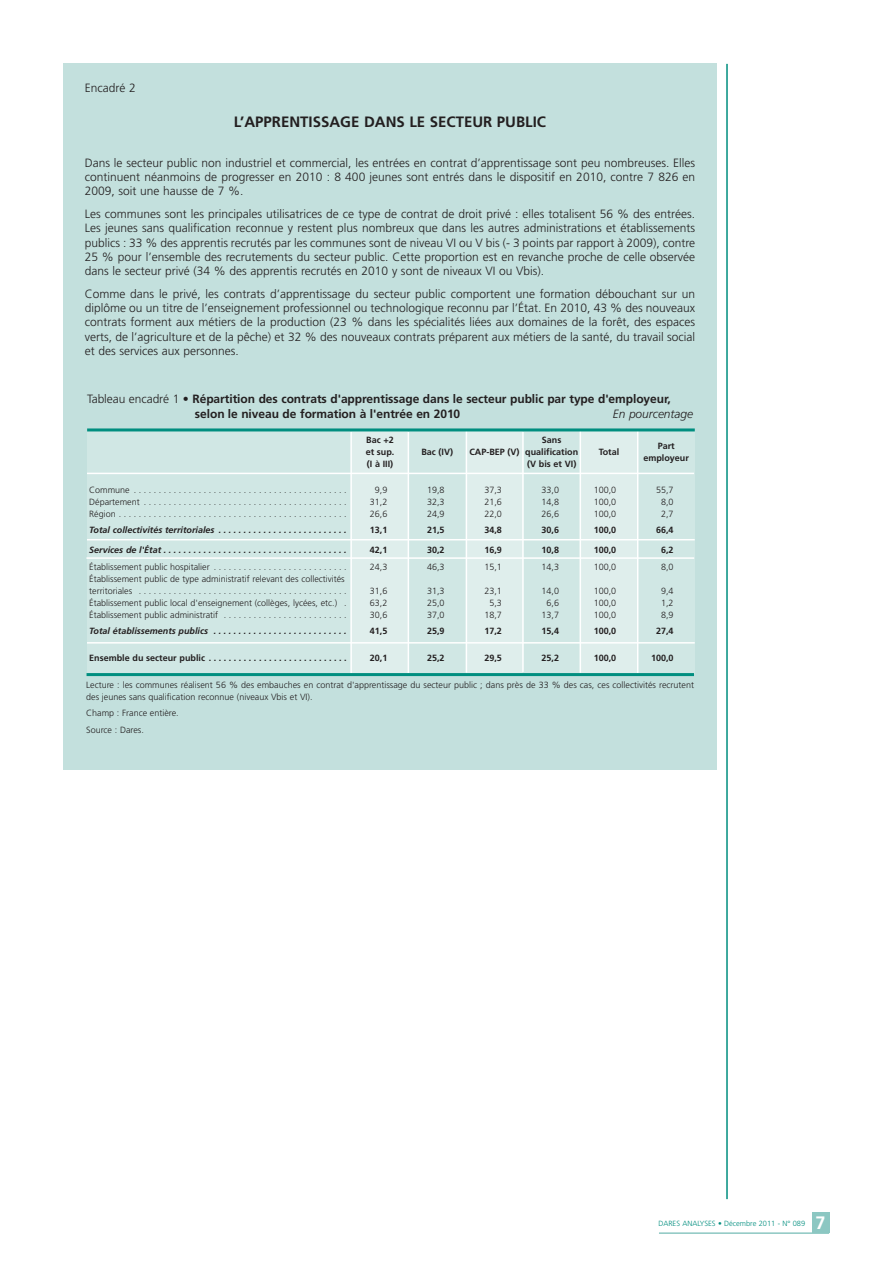
<style>
.page{position:relative;width:893px;height:1263px;background:#fff}
.page>*{position:absolute;margin:0;border:0;box-sizing:border-box;transform-origin:0 0}
.t1{font:700 18px "Frutiger";color:#fff}
.t2{font:700 15px "Frutiger";color:#231f20}
.t3{font:300 12px/14.2px "Frutiger";color:#231f20;text-align:justify}
.t4{font:700 12px/15px "Frutiger";letter-spacing:-.005em;color:#231f20}
.t5{font:italic 300 12px "Frutiger";letter-spacing:-.005em;color:#231f20}
.t6{font:300 9px/12px "Frutiger";color:#231f20;text-align:justify}
.t7{font:700 9px/12px "Frutiger";color:#231f20;text-align:center}
.t8{font:italic 700 9px "Frutiger";color:#231f20}
.t9{font:300 7.5px "Frutiger";color:#008e7f}
.s1{font-weight:300}
</style>
<div class="page">
<hr style="left:726px;top:64px;width:2px;height:1135px;background:#008e7f">
<div style="left:63px;top:64px;width:653px;height:706px;background:#c3e0dd"></div>
<div style="left:87px;top:431px;width:264px;height:43px;background:#d0e7e4"></div>
<div style="left:351px;top:431px;width:58px;height:43px;background:#dfeeec"></div>
<div style="left:409px;top:431px;width:57px;height:43px;background:#d0e7e4"></div>
<div style="left:466px;top:431px;width:57px;height:43px;background:#dfeeec"></div>
<div style="left:523px;top:431px;width:57px;height:43px;background:#d0e7e4"></div>
<div style="left:580px;top:431px;width:57px;height:43px;background:#dfeeec"></div>
<div style="left:637px;top:431px;width:58px;height:43px;background:#d0e7e4"></div>
<div style="left:87px;top:474px;width:264px;height:200px;background:#d0e7e4"></div>
<div style="left:351px;top:474px;width:58px;height:200px;background:#dfeeec"></div>
<div style="left:409px;top:474px;width:57px;height:200px;background:#d0e7e4"></div>
<div style="left:466px;top:474px;width:57px;height:200px;background:#dfeeec"></div>
<div style="left:523px;top:474px;width:57px;height:200px;background:#d0e7e4"></div>
<div style="left:580px;top:474px;width:57px;height:200px;background:#dfeeec"></div>
<div style="left:637px;top:474px;width:58px;height:200px;background:#d0e7e4"></div>
<hr style="left:87px;top:473px;width:607px;height:1px;background:#fff">
<hr style="left:637px;top:430px;width:1px;height:243px;background:#fff">
<hr style="left:579px;top:430px;width:2px;height:243px;background:#fff">
<hr style="left:522px;top:432px;width:2px;height:240px;background:#fff">
<hr style="left:466px;top:431px;width:1px;height:242px;background:#fff">
<hr style="left:408px;top:432px;width:1px;height:241px;background:#fff">
<hr style="left:350px;top:432px;width:2px;height:241px;background:#fff">
<hr style="left:87px;top:428px;width:608px;height:3px;background:#008e7f">
<hr style="left:87px;top:673px;width:607px;height:3px;background:#008e7f">
<hr style="left:87px;top:539px;width:608px;height:1px;background:#fff">
<hr style="left:86px;top:557px;width:608px;height:2px;background:#fff">
<hr style="left:87px;top:642px;width:608px;height:2px;background:#fff">
<div style="left:812px;top:1213px;width:17px;height:20px;background:#8cc7c2"></div>
<hr style="left:659px;top:1232px;width:170px;height:2px;background:#8cc7c2">
<p class="t3" style="left:85px;top:82px;width:53px">Encadré 2</p>
<p class="t2" style="left:234px;top:116px;width:314px">L’APPRENTISSAGE DANS LE SECTEUR PUBLIC</p>
<p class="t3" style="left:85px;top:157px;width:612px">Dans le secteur public non industriel et commercial, les entrées en contrat d’apprentissage sont peu nombreuses. Elles continuent néanmoins de progresser en 2010 : 8 400 jeunes sont entrés dans le dispositif en 2010, contre 7 826 en 2009, soit une hausse de 7 %.</p>
<p class="t3" style="left:85px;top:208px;width:612px">Les communes sont les principales utilisatrices de ce type de contrat de droit privé : elles totalisent 56 % des entrées.<br>Les jeunes sans qualification reconnue y restent plus nombreux que dans les autres administrations et établissements publics : 33 % des apprentis recrutés par les communes sont de niveau VI ou V bis (- 3 points par rapport à 2009), contre 25 % pour l’ensemble des recrutements du secteur public. Cette proportion est en revanche proche de celle observée dans le secteur privé (34 % des apprentis recrutés en 2010 y sont de niveaux VI ou Vbis).</p>
<p class="t3" style="left:85px;top:288px;width:612px">Comme dans le privé, les contrats d’apprentissage du secteur public comportent une formation débouchant sur un diplôme ou un titre de l’enseignement professionnel ou technologique reconnu par l’État. En 2010, 43 % des nouveaux contrats forment aux métiers de la production (23 % dans les spécialités liées aux domaines de la forêt, des espaces verts, de l’agriculture et de la pêche) et 32 % des nouveaux contrats préparent aux métiers de la santé, du travail social et des services aux personnes.</p>
<p class="t4" style="left:195px;top:393px;width:477px;text-indent:-108px"><span class="s1">Tableau encadré 1</span> • Répartition des contrats d'apprentissage dans le secteur public par type d'employeur, selon le niveau de formation à l'entrée en 2010</p>
<p class="t5" style="left:613px;top:409px;width:82px">En pourcentage</p>
<p class="t6" style="left:89px;top:484px;width:259px">Commune . . . . . . . . . . . . . . . . . . . . . . . . . . . . . . . . . . . . . . . . . . .<br>Département . . . . . . . . . . . . . . . . . . . . . . . . . . . . . . . . . . . . . . . . .<br>Région . . . . . . . . . . . . . . . . . . . . . . . . . . . . . . . . . . . . . . . . . . . . . .</p>
<p class="t8" style="left:89px;top:526px;width:259px">Total collectivités territoriales . . . . . . . . . . . . . . . . . . . . . . . . . .</p>
<p class="t8" style="left:89px;top:547px;width:259px">Services de l'État . . . . . . . . . . . . . . . . . . . . . . . . . . . . . . . . . . . . .</p>
<p class="t6" style="left:89px;top:561px;width:259px;text-align:left">Établissement public hospitalier . . . . . . . . . . . . . . . . . . . . . . . . . . .<br>Établissement public de type administratif relevant des collectivités territoriales . . . . . . . . . . . . . . . . . . . . . . . . . . . . . . . . . . . . . . . . . .<br>Établissement public local d'enseignement (collèges, lycées, etc.) .<br>Établissement public administratif . . . . . . . . . . . . . . . . . . . . . . . . .</p>
<p class="t8" style="left:89px;top:627px;width:259px">Total établissements publics . . . . . . . . . . . . . . . . . . . . . . . . . . .</p>
<p class="t7" style="left:89px;top:652px;width:259px">Ensemble du secteur public . . . . . . . . . . . . . . . . . . . . . . . . . . . .</p>
<p class="t7" style="left:366px;top:435px;width:30px;text-align:justify">Bac +2 et sup. (I à III)</p>
<p class="t7" style="left:421px;top:447px;width:33px">Bac (IV)</p>
<p class="t7" style="left:469px;top:447px;width:52px">CAP-BEP (V)</p>
<p class="t7" style="left:525px;top:435px;width:54px">Sans qualification (V bis et VI)</p>
<p class="t7" style="left:599px;top:447px;width:22px">Total</p>
<p class="t7" style="left:643px;top:441px;width:47px">Part employeur</p>
<p class="t6" style="left:370px;top:484px;width:19px;text-align:center">9,9<br>31,2<br>26,6</p>
<p class="t7" style="left:370px;top:524px;width:19px">13,1</p>
<p class="t7" style="left:370px;top:545px;width:19px">42,1</p>
<p class="t6" style="left:370px;top:561px;width:19px">24,3</p>
<p class="t6" style="left:370px;top:585px;width:19px">31,6<br>63,2<br>30,6</p>
<p class="t7" style="left:370px;top:625px;width:19px">41,5</p>
<p class="t7" style="left:370px;top:652px;width:19px">20,1</p>
<p class="t6" style="left:427px;top:484px;width:19px">19,8<br>32,3<br>24,9</p>
<p class="t7" style="left:427px;top:524px;width:19px">21,5</p>
<p class="t7" style="left:427px;top:545px;width:19px">30,2</p>
<p class="t6" style="left:427px;top:561px;width:19px">46,3</p>
<p class="t6" style="left:427px;top:585px;width:19px">31,3<br>25,0<br>37,0</p>
<p class="t7" style="left:427px;top:625px;width:19px">25,9</p>
<p class="t7" style="left:427px;top:652px;width:19px">25,2</p>
<p class="t6" style="left:484px;top:484px;width:19px">37,3<br>21,6<br>22,0</p>
<p class="t7" style="left:484px;top:524px;width:19px">34,8</p>
<p class="t7" style="left:484px;top:545px;width:19px">16,9</p>
<p class="t6" style="left:484px;top:561px;width:19px">15,1</p>
<p class="t6" style="left:484px;top:585px;width:19px;text-align:center">23,1<br>5,3<br>18,7</p>
<p class="t7" style="left:484px;top:625px;width:19px">17,2</p>
<p class="t7" style="left:484px;top:652px;width:19px">29,5</p>
<p class="t6" style="left:541px;top:484px;width:19px">33,0<br>14,8<br>26,6</p>
<p class="t7" style="left:541px;top:524px;width:19px">30,6</p>
<p class="t7" style="left:541px;top:545px;width:19px">10,8</p>
<p class="t6" style="left:541px;top:561px;width:19px">14,3</p>
<p class="t6" style="left:541px;top:585px;width:19px;text-align:center">14,0<br>6,6<br>13,7</p>
<p class="t7" style="left:541px;top:625px;width:19px">15,4</p>
<p class="t7" style="left:541px;top:652px;width:19px">25,2</p>
<p class="t6" style="left:594px;top:484px;width:24px">100,0<br>100,0<br>100,0</p>
<p class="t7" style="left:594px;top:524px;width:24px">100,0</p>
<p class="t7" style="left:594px;top:545px;width:24px">100,0</p>
<p class="t6" style="left:594px;top:561px;width:24px">100,0</p>
<p class="t6" style="left:594px;top:585px;width:24px">100,0<br>100,0<br>100,0</p>
<p class="t7" style="left:594px;top:625px;width:24px">100,0</p>
<p class="t7" style="left:594px;top:652px;width:24px">100,0</p>
<p class="t6" style="left:656px;top:484px;width:19px;text-align:center">55,7<br>8,0<br>2,7</p>
<p class="t7" style="left:656px;top:524px;width:19px">66,4</p>
<p class="t7" style="left:661px;top:545px;width:14px">6,2</p>
<p class="t6" style="left:661px;top:561px;width:14px">8,0</p>
<p class="t6" style="left:661px;top:585px;width:14px">9,4<br>1,2<br>8,9</p>
<p class="t7" style="left:656px;top:625px;width:19px">27,4</p>
<p class="t7" style="left:651px;top:652px;width:24px">100,0</p>
<p class="t6" style="left:86px;top:680px;width:609px">Lecture : les communes réalisent 56 % des embauches en contrat d'apprentissage du secteur public ; dans près de 33 % des cas, ces collectivités recrutent des jeunes sans qualification reconnue (niveaux Vbis et VI).</p>
<p class="t6" style="left:86px;top:706px;width:94px;line-height:16.2px">Champ : France entière.<br>Source : Dares.</p>
<p class="t9" style="left:658px;top:1221px;width:148px">DARES ANALYSES • Décembre 2011 - N° 089</p>
<h1 class="t1" style="left:815px;top:1216px;width:12px">7</h1>
</div>
